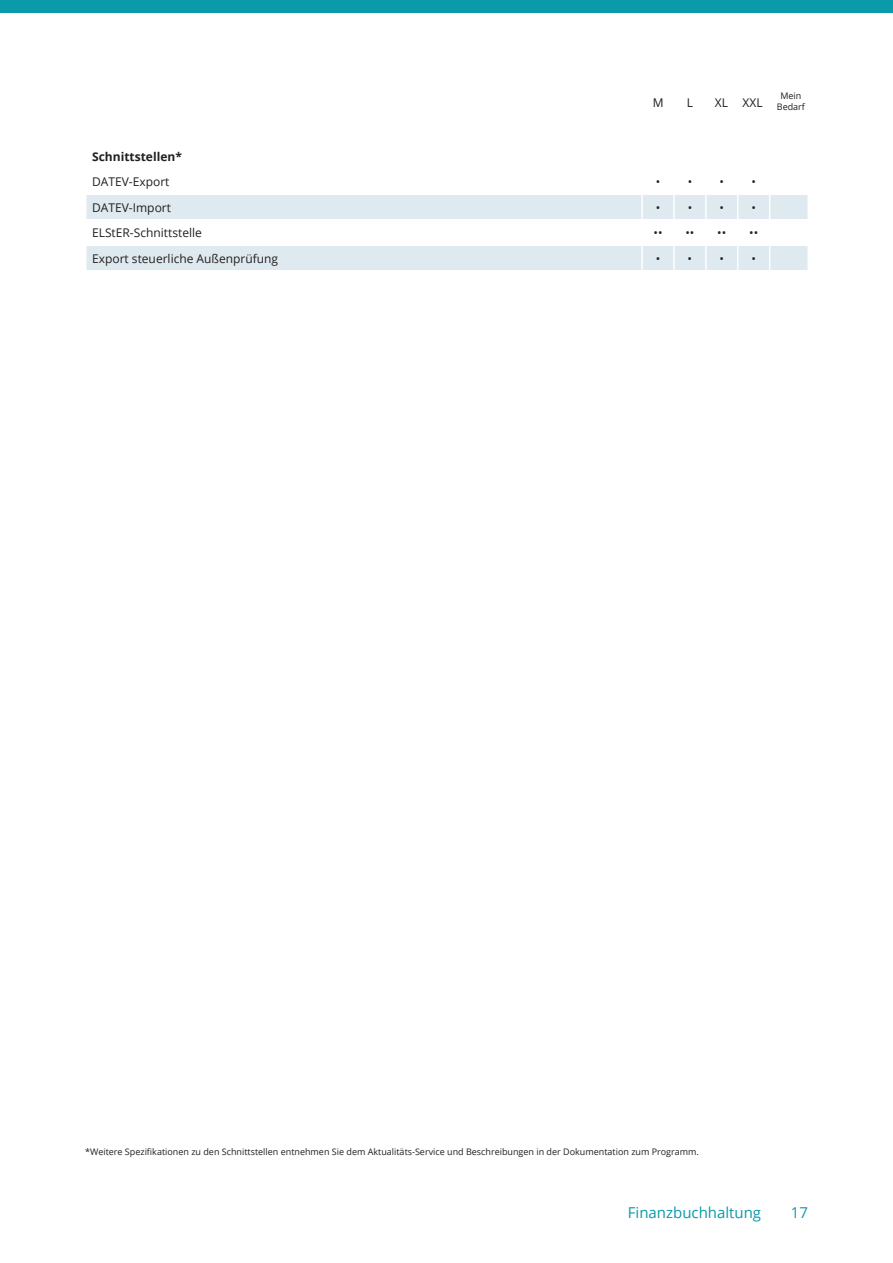
<style>
.page{position:relative;width:893px;height:1263px;background:#fff}
.page>*{position:absolute;margin:0;border:0;box-sizing:border-box;transform-origin:0 0}
.t1{font:15px "Open Sans";color:#0b9aaa}
.t2{font:12px "Open Sans";color:#231f20}
.t3{font:700 12px "Open Sans";color:#231f20}
.t4{font:12px "Open Sans";color:#1d1d1b}
.t5{font:9px "Open Sans";color:#231f20}
.t6{font:9px/10.8px "Open Sans";color:#1d1d1b;text-align:center}
</style>
<div class="page">
<div style="left:0;top:0;width:893px;height:13px;background:#0b9aaa"></div>
<svg style="left:86px;top:195px;width:722px;height:75px"></svg>
<hr style="left:807px;top:246px;width:2px;height:24px;background:#fff">
<h2 class="t4" style="left:653px;top:94px;width:12px">M</h2>
<h2 class="t4" style="left:687px;top:94px;width:8px">L</h2>
<h2 class="t4" style="left:715px;top:94px;width:49px">XL XXL</h2>
<p class="t6" style="left:777px;top:90px;width:30px">Mein<br>Bedarf</p>
<h2 class="t3" style="left:92px;top:148px;width:91px">Schnittstellen*</h2>
<h2 class="t2" style="left:92px;top:174px;width:79px">DATEV-Export</h2>
<h2 class="t2" style="left:656px;top:173px;width:38px">• •</h2>
<h2 class="t2" style="left:720px;top:173px;width:38px">• •</h2>
<h2 class="t2" style="left:92px;top:199px;width:80px">DATEV-Import</h2>
<h2 class="t2" style="left:656px;top:199px;width:38px">• •</h2>
<h2 class="t2" style="left:719px;top:199px;width:38px">• •</h2>
<h2 class="t2" style="left:92px;top:225px;width:111px">ELStER-Schnittstelle</h2>
<h2 class="t2" style="left:653px;top:224px;width:11px">••</h2>
<h2 class="t2" style="left:685px;top:224px;width:11px">••</h2>
<h2 class="t2" style="left:717px;top:224px;width:11px">••</h2>
<h2 class="t2" style="left:749px;top:224px;width:11px">••</h2>
<h2 class="t2" style="left:92px;top:250px;width:188px">Export steuerliche Außenprüfung</h2>
<h2 class="t2" style="left:656px;top:250px;width:38px">• •</h2>
<h2 class="t2" style="left:719px;top:250px;width:38px">• •</h2>
<p class="t5" style="left:85px;top:1145px;width:615px">*Weitere Spezifikationen zu den Schnittstellen entnehmen Sie dem Aktualitäts-Service und Beschreibungen in der Dokumentation zum Programm.</p>
<h1 class="t1" style="left:628px;top:1202px;width:135px">Finanzbuchhaltung</h1>
<h1 class="t1" style="left:791px;top:1202px;width:19px">17</h1>
</div>
